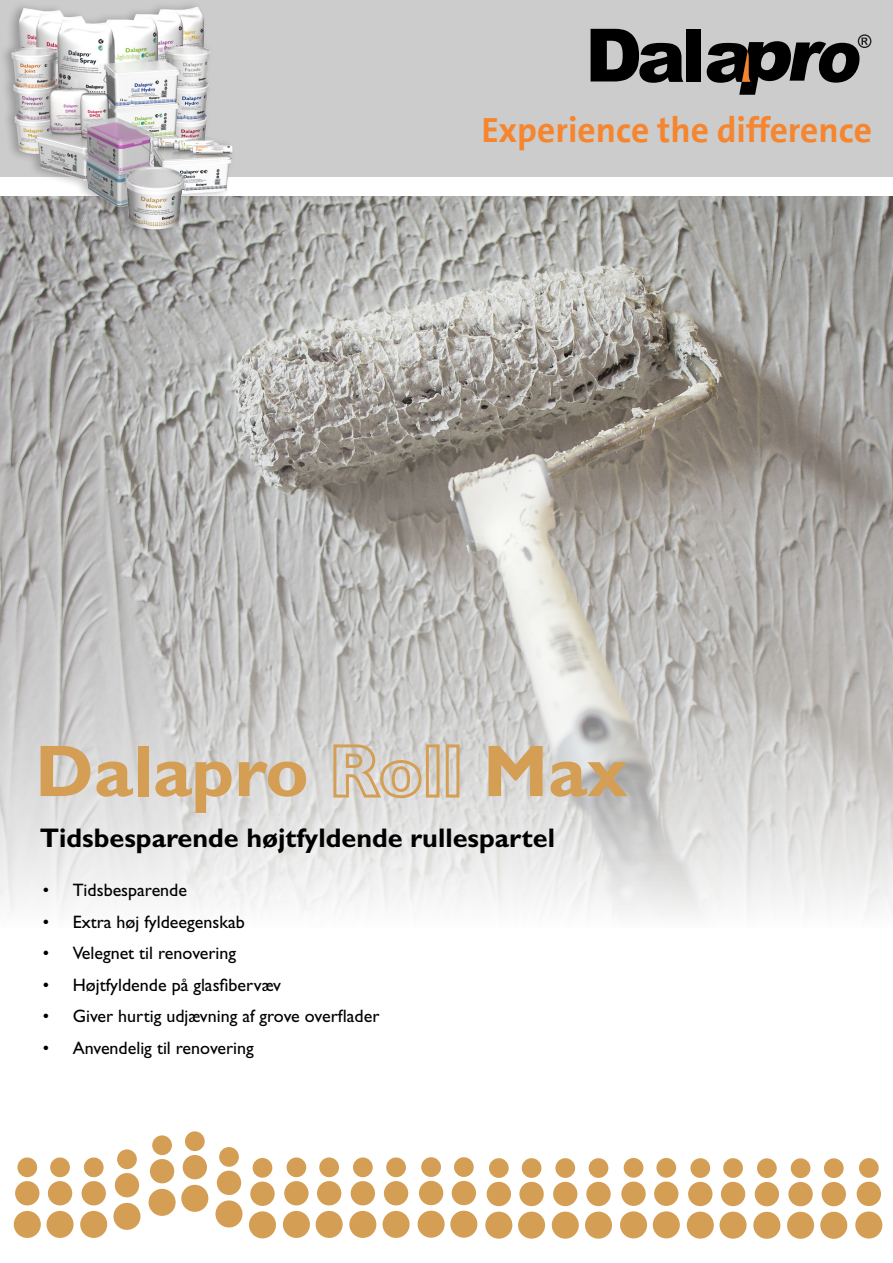
<style>
.page{position:relative;width:893px;height:1263px;background:#fff}
.page>*{position:absolute;margin:0;border:0;box-sizing:border-box;transform-origin:0 0}
.Rubrik_Röd{font:700 73.5px "Gill Sans Std";color:#d49f54}
.t1{font:700 35.55px "The Sans B7";color:#f5862f}
.Mellanrubrik{font:700 27px "Gill Sans Std";color:#000}
.t2{font:18px "Gill Sans Std";color:#000}
</style>
<div class="page">
<img style="left:0;top:196px;width:893px;height:720px">
<div style="left:0;top:0;width:893px;height:177px;background:#ccc"></div>
<svg style="left:332px;top:743px;width:91px;height:57px;background:#d6c8b4"></svg>
<div style="left:426px;top:744px;width:14px;height:53px;border:3px solid #d49f54"></div>
<div style="left:446px;top:744px;width:13px;height:53px;border:3px solid #d49f54"></div>
<div style="left:47px;top:1211px;width:27px;height:27px;background:#d49f54;border-radius:50%"></div>
<div style="left:48px;top:1181px;width:24px;height:24px;background:#d49f54;border-radius:50%"></div>
<div style="left:50px;top:1157px;width:20px;height:20px;background:#d49f54;border-radius:50%"></div>
<div style="left:14px;top:1211px;width:27px;height:27px;background:#d49f54;border-radius:50%"></div>
<div style="left:15px;top:1181px;width:24px;height:24px;background:#d49f54;border-radius:50%"></div>
<div style="left:17px;top:1157px;width:20px;height:20px;background:#d49f54;border-radius:50%"></div>
<div style="left:80px;top:1211px;width:27px;height:27px;background:#d49f54;border-radius:50%"></div>
<div style="left:82px;top:1181px;width:24px;height:24px;background:#d49f54;border-radius:50%"></div>
<div style="left:84px;top:1157px;width:20px;height:20px;background:#d49f54;border-radius:50%"></div>
<div style="left:113px;top:1203px;width:27px;height:27px;background:#d49f54;border-radius:50%"></div>
<div style="left:115px;top:1173px;width:24px;height:24px;background:#d49f54;border-radius:50%"></div>
<div style="left:117px;top:1149px;width:20px;height:20px;background:#d49f54;border-radius:50%"></div>
<div style="left:149px;top:1189px;width:27px;height:27px;background:#d49f54;border-radius:50%"></div>
<div style="left:150px;top:1159px;width:24px;height:24px;background:#d49f54;border-radius:50%"></div>
<div style="left:152px;top:1135px;width:20px;height:20px;background:#d49f54;border-radius:50%"></div>
<div style="left:181px;top:1185px;width:27px;height:27px;background:#d49f54;border-radius:50%"></div>
<div style="left:183px;top:1155px;width:24px;height:24px;background:#d49f54;border-radius:50%"></div>
<div style="left:185px;top:1131px;width:20px;height:20px;background:#d49f54;border-radius:50%"></div>
<div style="left:215px;top:1200px;width:28px;height:27px;background:#d49f54;border-radius:50%"></div>
<div style="left:217px;top:1171px;width:24px;height:24px;background:#d49f54;border-radius:50%"></div>
<div style="left:219px;top:1147px;width:20px;height:20px;background:#d49f54;border-radius:50%"></div>
<div style="left:249px;top:1211px;width:27px;height:27px;background:#d49f54;border-radius:50%"></div>
<div style="left:250px;top:1181px;width:25px;height:25px;background:#d49f54;border-radius:50%"></div>
<div style="left:253px;top:1158px;width:19px;height:20px;background:#d49f54;border-radius:50%"></div>
<div style="left:316px;top:1211px;width:27px;height:27px;background:#d49f54;border-radius:50%"></div>
<div style="left:317px;top:1181px;width:24px;height:24px;background:#d49f54;border-radius:50%"></div>
<div style="left:319px;top:1157px;width:20px;height:20px;background:#d49f54;border-radius:50%"></div>
<div style="left:283px;top:1211px;width:27px;height:27px;background:#d49f54;border-radius:50%"></div>
<div style="left:284px;top:1181px;width:25px;height:24px;background:#d49f54;border-radius:50%"></div>
<div style="left:287px;top:1157px;width:19px;height:20px;background:#d49f54;border-radius:50%"></div>
<div style="left:349px;top:1211px;width:27px;height:27px;background:#d49f54;border-radius:50%"></div>
<div style="left:351px;top:1181px;width:24px;height:24px;background:#d49f54;border-radius:50%"></div>
<div style="left:353px;top:1157px;width:20px;height:20px;background:#d49f54;border-radius:50%"></div>
<div style="left:383px;top:1211px;width:27px;height:27px;background:#d49f54;border-radius:50%"></div>
<div style="left:384px;top:1181px;width:24px;height:24px;background:#d49f54;border-radius:50%"></div>
<div style="left:386px;top:1157px;width:20px;height:20px;background:#d49f54;border-radius:50%"></div>
<div style="left:450px;top:1211px;width:27px;height:27px;background:#d49f54;border-radius:50%"></div>
<div style="left:452px;top:1181px;width:24px;height:24px;background:#d49f54;border-radius:50%"></div>
<div style="left:454px;top:1157px;width:20px;height:20px;background:#d49f54;border-radius:50%"></div>
<div style="left:418px;top:1211px;width:27px;height:27px;background:#d49f54;border-radius:50%"></div>
<div style="left:419px;top:1181px;width:24px;height:24px;background:#d49f54;border-radius:50%"></div>
<div style="left:421px;top:1157px;width:20px;height:20px;background:#d49f54;border-radius:50%"></div>
<div style="left:518px;top:1211px;width:27px;height:28px;background:#d49f54;border-radius:50%"></div>
<div style="left:519px;top:1182px;width:25px;height:24px;background:#d49f54;border-radius:50%"></div>
<div style="left:522px;top:1158px;width:19px;height:20px;background:#d49f54;border-radius:50%"></div>
<div style="left:485px;top:1211px;width:27px;height:28px;background:#d49f54;border-radius:50%"></div>
<div style="left:487px;top:1182px;width:24px;height:24px;background:#d49f54;border-radius:50%"></div>
<div style="left:489px;top:1158px;width:20px;height:20px;background:#d49f54;border-radius:50%"></div>
<div style="left:552px;top:1211px;width:27px;height:28px;background:#d49f54;border-radius:50%"></div>
<div style="left:553px;top:1182px;width:24px;height:24px;background:#d49f54;border-radius:50%"></div>
<div style="left:555px;top:1158px;width:20px;height:20px;background:#d49f54;border-radius:50%"></div>
<div style="left:585px;top:1211px;width:27px;height:28px;background:#d49f54;border-radius:50%"></div>
<div style="left:586px;top:1182px;width:25px;height:24px;background:#d49f54;border-radius:50%"></div>
<div style="left:589px;top:1158px;width:19px;height:20px;background:#d49f54;border-radius:50%"></div>
<div style="left:653px;top:1211px;width:27px;height:27px;background:#d49f54;border-radius:50%"></div>
<div style="left:654px;top:1181px;width:24px;height:25px;background:#d49f54;border-radius:50%"></div>
<div style="left:656px;top:1158px;width:20px;height:20px;background:#d49f54;border-radius:50%"></div>
<div style="left:620px;top:1211px;width:27px;height:27px;background:#d49f54;border-radius:50%"></div>
<div style="left:621px;top:1181px;width:25px;height:25px;background:#d49f54;border-radius:50%"></div>
<div style="left:624px;top:1158px;width:19px;height:20px;background:#d49f54;border-radius:50%"></div>
<div style="left:719px;top:1211px;width:28px;height:28px;background:#d49f54;border-radius:50%"></div>
<div style="left:721px;top:1182px;width:24px;height:24px;background:#d49f54;border-radius:50%"></div>
<div style="left:723px;top:1158px;width:20px;height:20px;background:#d49f54;border-radius:50%"></div>
<div style="left:687px;top:1211px;width:27px;height:28px;background:#d49f54;border-radius:50%"></div>
<div style="left:688px;top:1182px;width:24px;height:24px;background:#d49f54;border-radius:50%"></div>
<div style="left:690px;top:1158px;width:20px;height:20px;background:#d49f54;border-radius:50%"></div>
<div style="left:753px;top:1212px;width:27px;height:27px;background:#d49f54;border-radius:50%"></div>
<div style="left:755px;top:1182px;width:24px;height:24px;background:#d49f54;border-radius:50%"></div>
<div style="left:757px;top:1158px;width:20px;height:20px;background:#d49f54;border-radius:50%"></div>
<div style="left:787px;top:1212px;width:27px;height:27px;background:#d49f54;border-radius:50%"></div>
<div style="left:788px;top:1182px;width:25px;height:24px;background:#d49f54;border-radius:50%"></div>
<div style="left:791px;top:1158px;width:19px;height:20px;background:#d49f54;border-radius:50%"></div>
<div style="left:820px;top:1212px;width:27px;height:27px;background:#d49f54;border-radius:50%"></div>
<div style="left:822px;top:1182px;width:24px;height:24px;background:#d49f54;border-radius:50%"></div>
<div style="left:824px;top:1158px;width:20px;height:20px;background:#d49f54;border-radius:50%"></div>
<div style="left:855px;top:1211px;width:27px;height:27px;background:#d49f54;border-radius:50%"></div>
<div style="left:857px;top:1182px;width:24px;height:24px;background:#d49f54;border-radius:50%"></div>
<div style="left:859px;top:1158px;width:20px;height:20px;background:#d49f54;border-radius:50%"></div>
<div style="left:0;top:0;width:236px;height:238px;background:#000;opacity:.25"></div>
<img style="left:12px;top:7px;width:183px;height:223px">
<svg style="left:591px;top:29px;width:92px;height:54px"></svg>
<div style="left:687px;top:29px;width:14px;height:53px;background:#000"></div>
<svg style="left:707px;top:34px;width:164px;height:61px"></svg>
<p class="t1" style="left:481px;top:111px;width:392px">Experience the difference</p>
<p class="Rubrik_Röd" style="left:35px;top:728px;width:275px">Dalapro</p>
<p class="Rubrik_Röd" style="left:483px;top:728px;width:146px">Max</p>
<p class="Mellanrubrik" style="left:40px;top:822px;width:517px">Tidsbesparende højtfyldende rullespartel</p>
<p class="t2" style="left:43px;top:880px;width:146px">• Tidsbesparende</p>
<p class="t2" style="left:43px;top:911px;width:203px">• Extra høj fyldeegenskab</p>
<p class="t2" style="left:43px;top:943px;width:195px">• Velegnet til renovering</p>
<p class="t2" style="left:43px;top:974px;width:240px">• Højtfyldende på glasfibervæv</p>
<p class="t2" style="left:43px;top:1006px;width:338px">• Giver hurtig udjævning af grove overflader</p>
<p class="t2" style="left:43px;top:1037px;width:213px">• Anvendelig til renovering</p>
</div>
